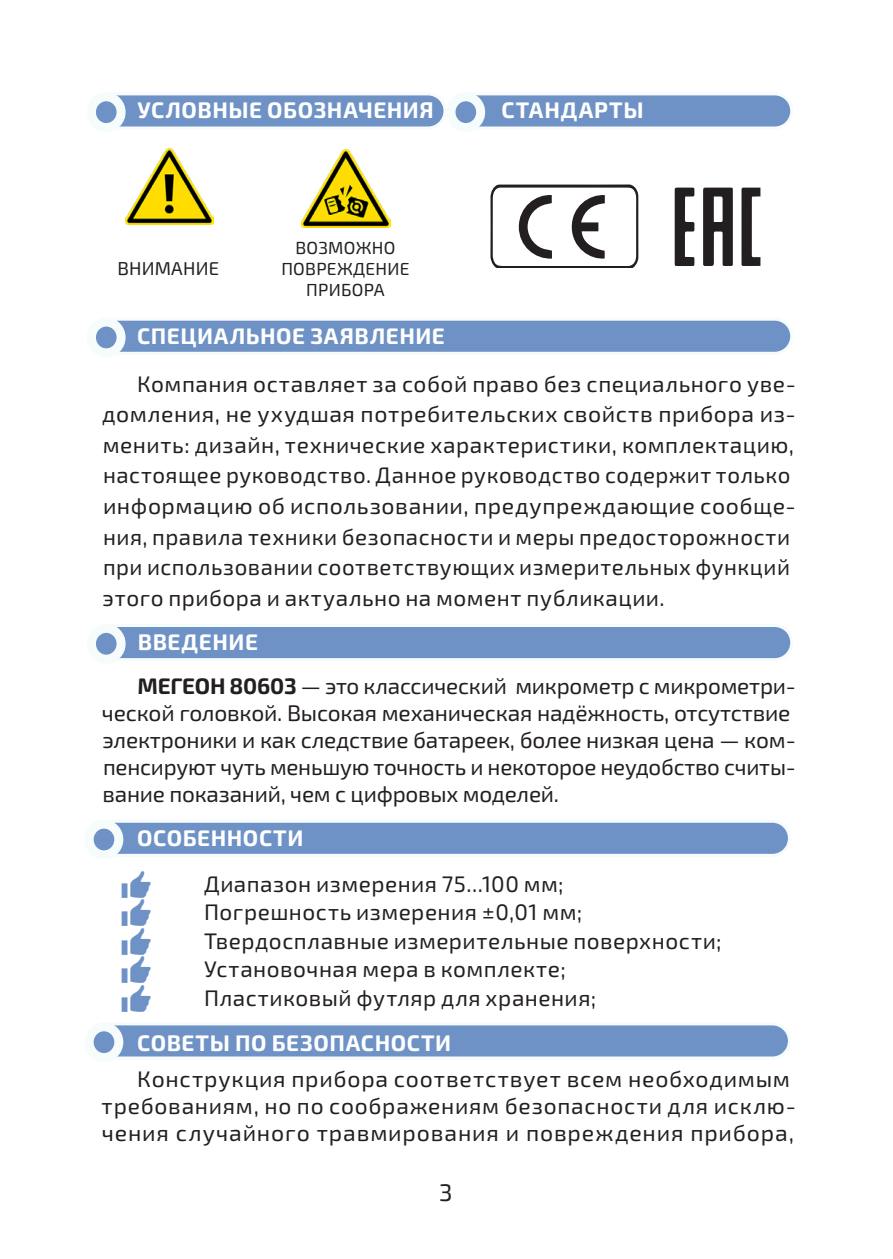
<style>
.page{position:relative;width:893px;height:1259px;background:#fff}
.page>*{position:absolute;margin:0;border:0;box-sizing:border-box;transform-origin:0 0}
.t1{font:24px "Exo 2.0";color:#231f20}
.стиль_текста{font:22.5px/30.6px "Exo 2.0";letter-spacing:.02em;color:#231f20}
.стиль_текста-2{font:22.5px/27px "Exo 2.0";letter-spacing:-.01em;color:#231f20}
.заголовки{font:700 22.5px "Exo 2.0";letter-spacing:.025em;color:#fff}
.стильдля_знаков{font:18.6px "Exo 2.0";letter-spacing:.01em;color:#231f20}
.стильдля_знаков-2{font:17.4px "Exo 2.0";letter-spacing:.015em;color:#231f20}
.s1{font-weight:700}
</style>
<div class="page">
<div style="left:118px;top:320px;width:673px;height:32px;background:#6e92c6"></div>
<svg style="left:91px;top:322px;width:30px;height:31px"></svg>
<div style="left:87px;top:317px;width:39px;height:40px;border:9px solid #f6fbfb;border-radius:50%"></div>
<svg style="left:118px;top:95px;width:326px;height:32px;background:#7396c8"></svg>
<svg style="left:477px;top:95px;width:314px;height:32px;background:#7396c8"></svg>
<svg style="left:91px;top:97px;width:30px;height:31px"></svg>
<div style="left:87px;top:92px;width:39px;height:40px;border:9px solid #f6fbfb;border-radius:50%"></div>
<svg style="left:451px;top:97px;width:30px;height:31px"></svg>
<div style="left:446px;top:92px;width:39px;height:40px;border:9px solid #f6fbfb;border-radius:50%"></div>
<div style="left:118px;top:627px;width:673px;height:32px;background:#6e92c6"></div>
<div style="left:91px;top:628px;width:30px;height:31px;background:#6e92c6;border-radius:50%"></div>
<div style="left:87px;top:624px;width:39px;height:39px;border:9px solid #f6fbfb;border-radius:50%"></div>
<div style="left:115px;top:822px;width:673px;height:32px;background:#6e92c6"></div>
<div style="left:89px;top:824px;width:30px;height:31px;background:#6e92c6;border-radius:50%"></div>
<div style="left:85px;top:819px;width:38px;height:40px;border:9px solid #f6fbfb;border-radius:50%"></div>
<div style="left:115px;top:1025px;width:673px;height:32px;background:#6e92c6"></div>
<div style="left:89px;top:1026px;width:30px;height:31px;background:#6e92c6;border-radius:50%"></div>
<div style="left:85px;top:1022px;width:38px;height:40px;border:9px solid #f6fbfb;border-radius:50%"></div>
<img style="left:126px;top:149px;width:87px;height:76px">
<img style="left:302px;top:150px;width:88px;height:78px">
<svg style="left:741px;top:188px;width:19px;height:78px"></svg>
<svg style="left:703px;top:188px;width:30px;height:78px"></svg>
<svg style="left:675px;top:188px;width:20px;height:78px"></svg>
<svg style="left:490px;top:184px;width:148px;height:84px"></svg>
<p class="заголовки" style="left:138px;top:96px;width:298px">УСЛОВНЫЕ ОБОЗНАЧЕНИЯ</p>
<p class="заголовки" style="left:502px;top:96px;width:143px">СТАНДАРТЫ</p>
<p class="стильдля_знаков" style="left:117px;top:258px;width:103px">ВНИМАНИЕ</p>
<p class="стильдля_знаков-2" style="left:296px;top:238px;width:101px">ВОЗМОЖНО</p>
<p class="стильдля_знаков-2" style="left:281px;top:259px;width:130px">ПОВРЕЖДЕНИЕ</p>
<p class="стильдля_знаков-2" style="left:306px;top:280px;width:80px">ПРИБОРА</p>
<p class="заголовки" style="left:137px;top:323px;width:309px">СПЕЦИАЛЬНОЕ ЗАЯВЛЕНИЕ</p>
<p class="стиль_текста" style="left:102px;top:369px;width:695px;text-indent:35px">Компания оставляет за собой право без специального уве&shy;домления, не ухудшая потребительских свойств прибора из&shy;менить: дизайн, технические характеристики, комплектацию, настоящее руководство. Данное руководство содержит только информацию об использовании, предупреждающие сообще&shy;ния, правила техники безопасности и меры предосторожности при использовании соответствующих измерительных функций этого прибора и актуально на момент публикации.</p>
<p class="заголовки" style="left:138px;top:628px;width:122px">ВВЕДЕНИЕ</p>
<p class="стиль_текста-2" style="left:102px;top:673px;width:695px;text-indent:36px"><span class="s1">МЕГЕОН 80603</span> — это классический микрометр с микрометри&shy;ческой головкой. Высокая механическая надёжность, отсутствие электроники и как следствие батареек, более низкая цена — ком&shy;пенсируют чуть меньшую точность и некоторое неудобство считы&shy;вание показаний, чем с цифровых моделей.</p>
<p class="заголовки" style="left:137px;top:824px;width:168px">ОСОБЕННОСТИ</p>
<p class="стиль_текста" style="left:204px;top:869px;width:361px">Диапазон измерения 75...100 мм;</p>
<p class="стиль_текста" style="left:204px;top:897px;width:380px">Погрешность измерения ±0,01 мм;</p>
<p class="стиль_текста" style="left:204px;top:926px;width:519px">Твердосплавные измерительные поверхности;</p>
<p class="стиль_текста" style="left:204px;top:954px;width:363px">Установочная мера в комплекте;</p>
<p class="стиль_текста" style="left:204px;top:983px;width:394px">Пластиковый футляр для хранения;</p>
<p class="заголовки" style="left:137px;top:1029px;width:316px">СОВЕТЫ ПО БЕЗОПАСНОСТИ</p>
<p class="стиль_текста" style="left:102px;top:1065px;width:696px;line-height:27px;text-indent:36px">Конструкция прибора соответствует всем необходимым требованиям, но по соображениям безопасности для исклю&shy;чения случайного травмирования и повреждения прибора,</p>
<p class="t1" style="left:439px;top:1178px;width:15px">3</p>
</div>
